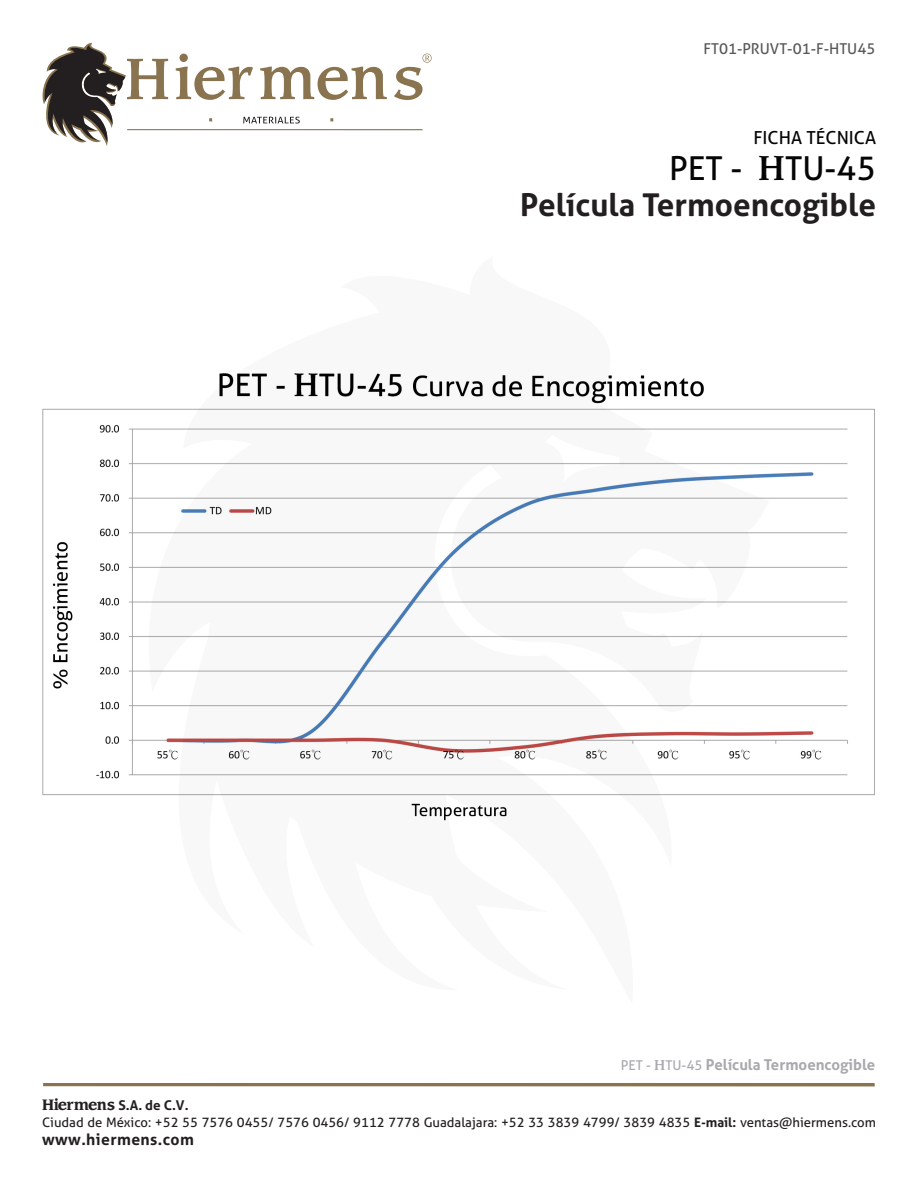
<style>
.page{position:relative;width:918px;height:1188px;background:#fff}
.page>*{position:absolute;margin:0;border:0;box-sizing:border-box;transform-origin:0 0}
.t1{font:33px "Aller";color:#040504}
.t2{font:700 31.5px "Aller";color:#231f20}
.t3{font:18px "Aller";color:#040504}
.t4{font:700 15.75px "Aller";letter-spacing:.025em;color:#231f20}
.t5{font:700 15px "Aller";color:#a8a9ad}
.t6{font:15px "Aller";color:#57585a}
.t7{font:700 13.5px "Aller";color:#231f20}
.t8{font:13.2px "Aller";color:#231f20}
.s1{font-family:"Sling";font-size:36px}
.s2{font-weight:400;font-size:13.5px}
.s3{font-family:"Sling";font-weight:400}
.s4{font-family:"Sling";font-size:15.75px}
.s5{font-weight:700}
</style>
<div class="page">
<img style="left:42px;top:408px;width:833px;height:388px">
<svg style="left:149px;top:373px;width:620px;height:448px"></svg>
<hr style="left:43px;top:1083px;width:832px;height:3px;background:#89744f">
<svg style="left:42px;top:43px;width:390px;height:103px"></svg>
<p class="t6" style="left:704px;top:39px;width:173px">FT01-PRUVT-01-F-HTU45</p>
<h3 class="t3" style="left:754px;top:126px;width:124px">FICHA TÉCNICA</h3>
<h1 class="t1" style="left:669px;top:148px;width:209px">PET - <span class="s1">H</span>TU-45</h1>
<h2 class="t2" style="left:520px;top:185px;width:358px">Película Termoencogible</h2>
<p class="t5" style="left:621px;top:1056px;width:256px"><span class="s2">PET -</span> <span class="s3">H</span><span class="s2">TU-45</span> Película Termoencogible</p>
<p class="t7" style="left:42px;top:1097px;width:148px"><span class="s4">Hiermens</span> S.A. de C.V.</p>
<p class="t8" style="left:42px;top:1114px;width:835px">Ciudad de México: +52 55 7576 0455/ 7576 0456/ 9112 7778 Guadalajara: +52 33 3839 4799/ 3839 4835 <span class="s5">E-mail:</span> ventas@hiermens.com</p>
<p class="t4" style="left:42px;top:1129px;width:153px">www.hiermens.com</p>
</div>
